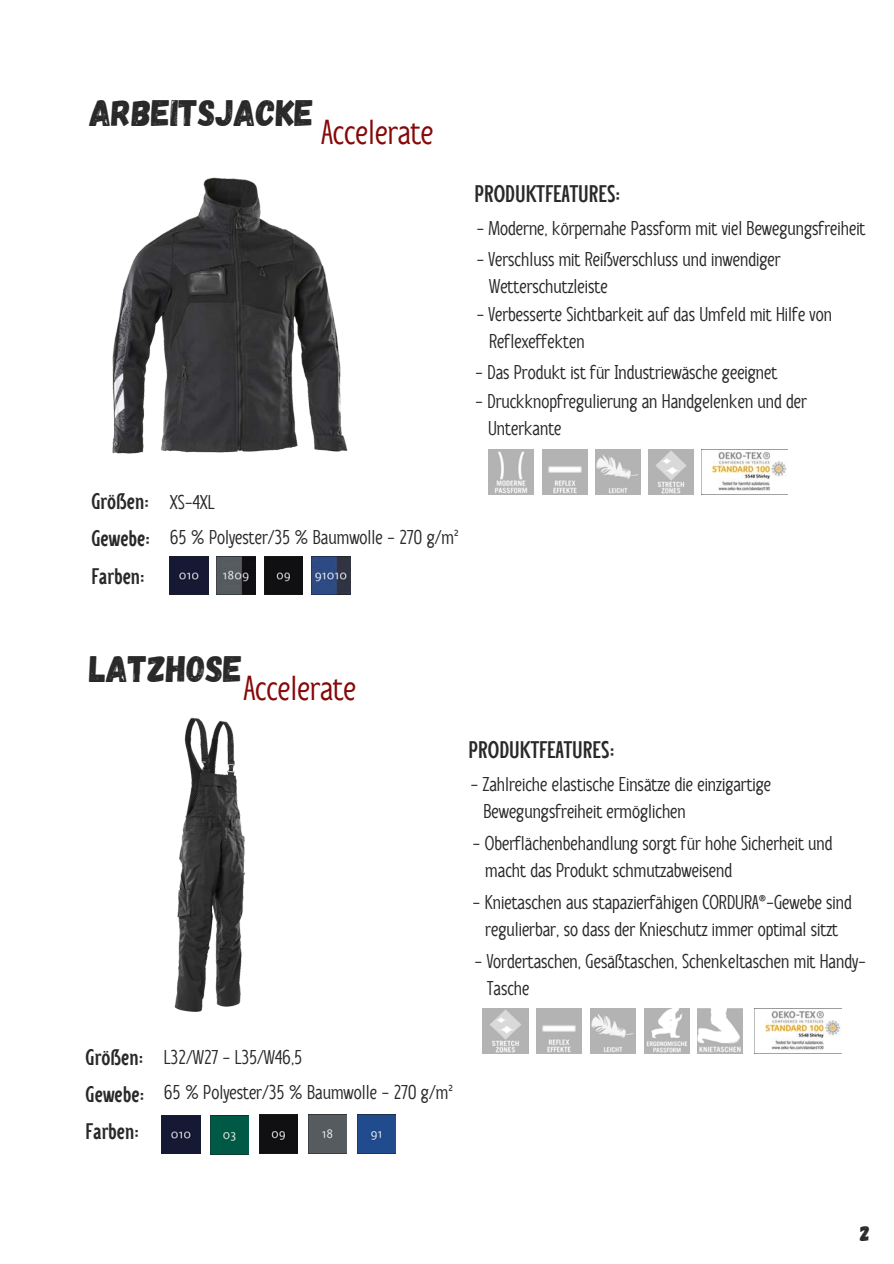
<style>
.page{position:relative;width:894px;height:1264px;background:#fff}
.page>*{position:absolute;margin:0;border:0;box-sizing:border-box;transform-origin:0 0}
.t1{font:36.75px "Gagalin";color:#29292a}
.t2{font:34.65px "Anicon Sans";color:#860808}
.t3{font:700 24px "Anicon Sans";color:#29292a}
.t4{font:700 22.5px "Anicon Sans";color:#29292a}
.t5{font:21px "Gagalin";color:#29292a}
.t6{font:19.95px "Anicon Sans";color:#29292a}
</style>
<div class="page">
<img style="left:112px;top:177px;width:236px;height:277px">
<img style="left:170px;top:556px;width:38px;height:38px">
<img style="left:264px;top:556px;width:38px;height:38px">
<img style="left:312px;top:556px;width:38px;height:38px">
<img style="left:217px;top:556px;width:38px;height:38px">
<img style="left:488px;top:449px;width:45px;height:45px">
<img style="left:542px;top:449px;width:45px;height:45px">
<img style="left:595px;top:449px;width:45px;height:45px">
<img style="left:648px;top:449px;width:45px;height:45px">
<img style="left:701px;top:449px;width:85px;height:45px">
<img style="left:536px;top:1008px;width:45px;height:45px">
<img style="left:590px;top:1008px;width:45px;height:45px">
<img style="left:483px;top:1008px;width:45px;height:45px">
<img style="left:754px;top:1008px;width:87px;height:45px">
<img style="left:210px;top:1115px;width:38px;height:39px">
<img style="left:259px;top:1114px;width:38px;height:39px">
<img style="left:308px;top:1114px;width:38px;height:39px">
<img style="left:357px;top:1114px;width:38px;height:39px">
<img style="left:162px;top:1115px;width:38px;height:38px">
<img style="left:644px;top:1008px;width:45px;height:45px">
<img style="left:697px;top:1008px;width:45px;height:45px">
<img style="left:174px;top:717px;width:71px;height:295px">
<p class="t1" style="left:89px;top:89px;width:226px">ARBEITSJACKE</p>
<p class="t2" style="left:321px;top:113px;width:114px">Accelerate</p>
<p class="t3" style="left:474px;top:181px;width:147px">PRODUKTFEATURES:</p>
<p class="t6" style="left:476px;top:217px;width:390px">- Moderne, körpernahe Passform mit viel Bewegungsfreiheit</p>
<p class="t6" style="left:476px;top:248px;width:305px">- Verschluss mit Reißverschluss und inwendiger</p>
<p class="t6" style="left:489px;top:275px;width:120px">Wetterschutzleiste</p>
<p class="t6" style="left:476px;top:303px;width:357px">- Verbesserte Sichtbarkeit auf das Umfeld mit Hilfe von</p>
<p class="t6" style="left:489px;top:330px;width:97px">Reflexeffekten</p>
<p class="t6" style="left:475px;top:361px;width:303px">- Das Produkt ist für Industriewäsche geeignet</p>
<p class="t6" style="left:475px;top:390px;width:333px">- Druckknopfregulierung an Handgelenken und der</p>
<p class="t6" style="left:488px;top:417px;width:75px">Unterkante</p>
<p class="t4" style="left:91px;top:489px;width:59px">Größen:</p>
<p class="t6" style="left:170px;top:490px;width:46px">XS-4XL</p>
<p class="t4" style="left:91px;top:526px;width:60px">Gewebe:</p>
<p class="t6" style="left:170px;top:526px;width:290px">65 % Polyester/35 % Baumwolle - 270 g/m²</p>
<p class="t4" style="left:91px;top:563px;width:55px">Farben:</p>
<p class="t1" style="left:89px;top:645px;width:155px">LATZHOSE</p>
<p class="t2" style="left:244px;top:669px;width:114px">Accelerate</p>
<p class="t3" style="left:468px;top:736px;width:147px">PRODUKTFEATURES:</p>
<p class="t6" style="left:470px;top:772px;width:302px">- Zahlreiche elastische Einsätze die einzigartige</p>
<p class="t6" style="left:483px;top:799px;width:204px">Bewegungsfreiheit ermöglichen</p>
<p class="t6" style="left:472px;top:831px;width:361px">- Oberflächenbehandlung sorgt für hohe Sicherheit und</p>
<p class="t6" style="left:485px;top:858px;width:248px">macht das Produkt schmutzabweisend</p>
<p class="t6" style="left:472px;top:890px;width:381px">- Knietaschen aus stapazierfähigen CORDURA®-Gewebe sind</p>
<p class="t6" style="left:485px;top:917px;width:354px">regulierbar, so dass der Knieschutz immer optimal sitzt</p>
<p class="t6" style="left:474px;top:949px;width:393px">- Vordertaschen, Gesäßtaschen, Schenkeltaschen mit Handy-</p>
<p class="t6" style="left:487px;top:976px;width:44px">Tasche</p>
<p class="t4" style="left:86px;top:1044px;width:59px">Größen:</p>
<p class="t4" style="left:86px;top:1081px;width:60px">Gewebe:</p>
<p class="t6" style="left:164px;top:1081px;width:290px">65 % Polyester/35 % Baumwolle - 270 g/m²</p>
<p class="t4" style="left:86px;top:1118px;width:55px">Farben:</p>
<p class="t6" style="left:164px;top:1045px;width:140px">L32/W27 - L35/W46,5</p>
<p class="t5" style="left:859px;top:1219px;width:12px">2</p>
</div>
